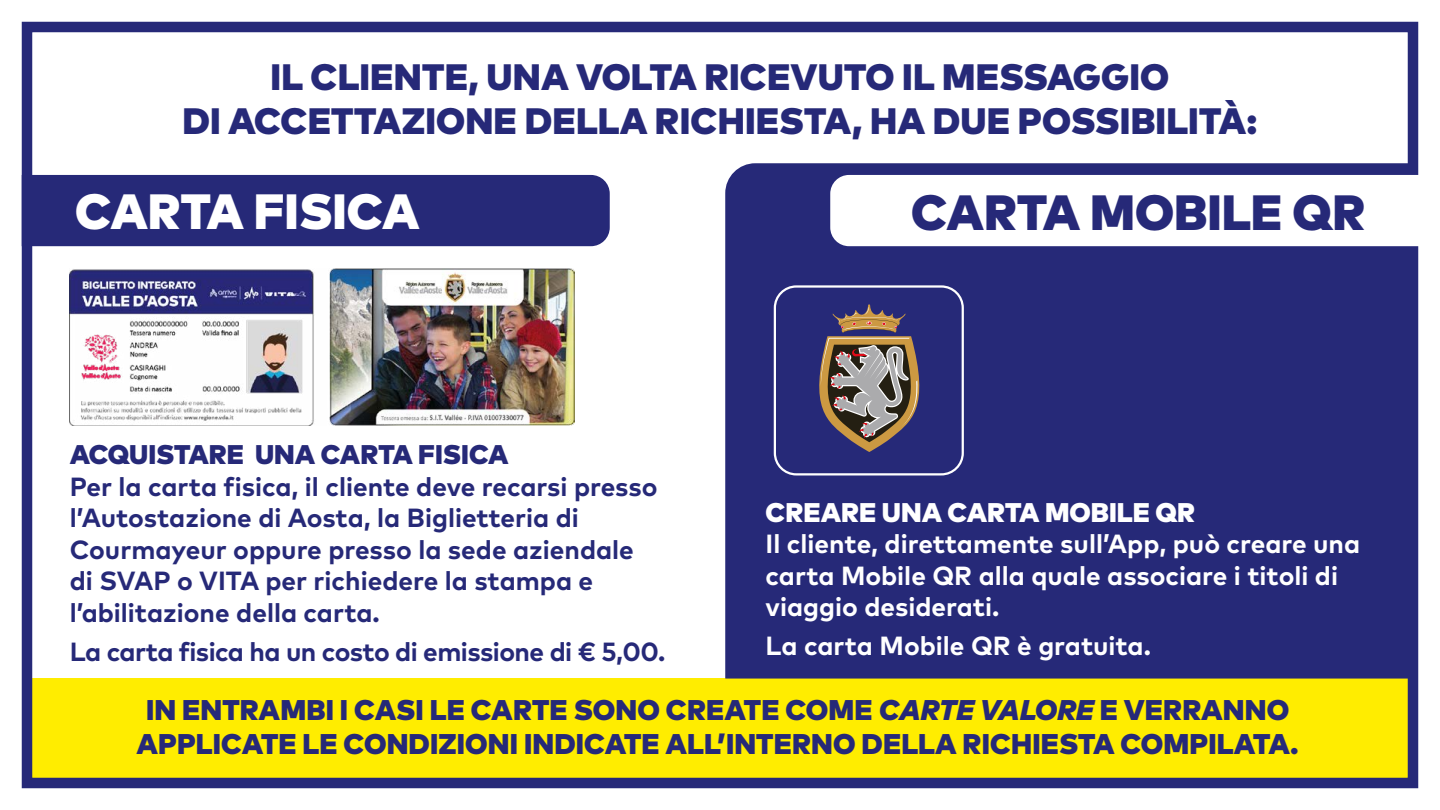
<style>
.page{position:relative;width:1440px;height:810px;background:#fff}
.page>*{position:absolute;margin:0;border:0;box-sizing:border-box;transform-origin:0 0}
.t1{font:900 49.5px "Mark Pro";color:#262978}
.t2{font:900 49.5px "Mark Pro";color:#fff}
.t3{font:900 36.75px/44.1px "Mark Pro";letter-spacing:.005em;color:#262978;text-align:center}
.t4{font:900 28.5px/34.2px "Mark Pro";letter-spacing:.005em;color:#262978;text-align:center}
.t5{font:900 27px "Mark Pro";color:#262978}
.t6{font:900 27px "Mark Pro";color:#fff}
.t7{font:700 26.25px/31.5px "Mark Pro";color:#262978}
.t8{font:700 26.25px/31.5px "Mark Pro";color:#fff}
.t9{font:700 26.25px "Mark Pro";letter-spacing:-.02em;color:#262978}
.s1{font-style:italic}
</style>
<div class="page">
<div style="left:27px;top:679px;width:1386px;height:104px;background:#ffed00"></div>
<div style="left:33px;top:175px;width:577px;height:71px;background:#262978"></div>
<div style="left:22px;top:22px;width:1396px;height:766px;border:10px solid #262978"></div>
<div style="left:725px;top:163px;width:688px;height:516px;background:#262978"></div>
<svg style="left:830px;top:175px;width:588px;height:71px"></svg>
<div style="left:774px;top:285px;width:190px;height:191px;background:#262978;border:2px solid #fff;border-radius:21px"></div>
<svg style="left:819px;top:304px;width:101px;height:148px"></svg>
<img style="left:70px;top:268px;width:504px;height:157px">
<h2 class="t3" style="left:183px;top:52px;width:1076px">IL CLIENTE, UNA VOLTA RICEVUTO IL MESSAGGIO<br>DI ACCETTAZIONE DELLA RICHIESTA, HA DUE POSSIBILITÀ:</h2>
<h1 class="t2" style="left:75px;top:173px;width:346px">CARTA FISICA</h1>
<h1 class="t1" style="left:911px;top:174px;width:456px">CARTA MOBILE QR</h1>
<p class="t5" style="left:70px;top:434px;width:441px">ACQUISTARE UNA CARTA FISICA</p>
<p class="t7" style="left:70px;top:468px;width:589px">Per la carta fisica, il cliente deve recarsi presso l’Autostazione di Aosta, la Biglietteria di Courmayeur oppure presso la sede aziendale di SVAP o VITA per richiedere la stampa e l’abilitazione della carta.</p>
<p class="t9" style="left:70px;top:631px;width:597px">La carta fisica ha un costo di emissione di € 5,00.</p>
<p class="t6" style="left:766px;top:491px;width:431px">CREARE UNA CARTA MOBILE QR</p>
<p class="t8" style="left:766px;top:526px;width:596px">Il cliente, direttamente sull’App, può creare una carta Mobile QR alla quale associare i titoli di viaggio desiderati.</p>
<p class="t8" style="left:766px;top:628px;width:387px">La carta Mobile QR è gratuita.</p>
<p class="t4" style="left:136px;top:690px;width:1164px">IN ENTRAMBI I CASI LE CARTE SONO CREATE COME <span class="s1">CARTE VALORE</span> E VERRANNO<br>APPLICATE LE CONDIZIONI INDICATE ALL’INTERNO DELLA RICHIESTA COMPILATA.</p>
</div>
